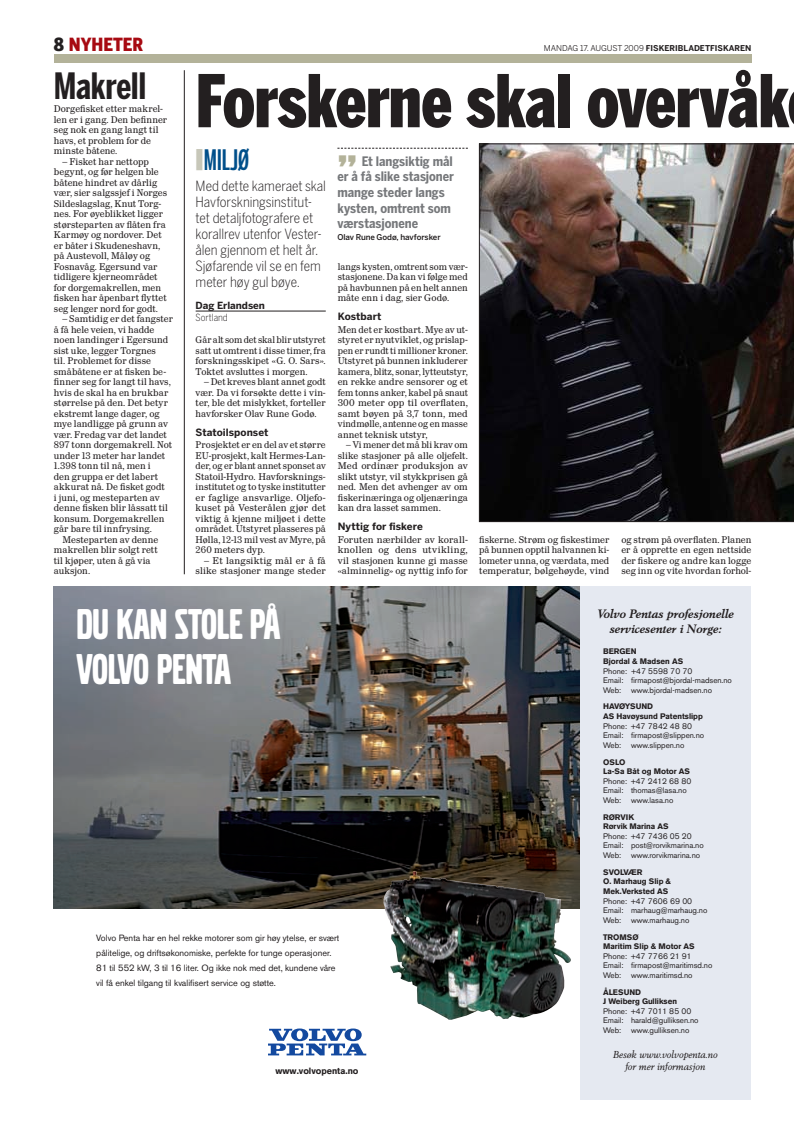
<style>
.page{position:relative;width:794px;height:1134px;background:#fff}
.page>*{position:absolute;margin:0;border:0;box-sizing:border-box;transform-origin:0 0}
.t1{font:900 72px "Benton Sans Comp";letter-spacing:-.01em;color:#231f20}
.t2{font:44.9px/44.9px "Volvo Broad Pro";letter-spacing:-.01em;color:#fff}
.t3{font:700 36px "Benton Sans Comp";letter-spacing:-.01em;color:#231f20}
.t4{font:900 36px "Benton Sans";color:#b3b299}
.t5{font:500 28px "Benton Sans Extra Comp";letter-spacing:-.01em;color:#004f8a}
.t6{font:900 18px "Benton Sans Cond";color:#a70a12}
.t7{font:300 14px/16px "Benton Sans Cond";letter-spacing:-.005em;color:#231f20}
.t8{font:700 13px/15.6px "Benton Sans Cond";color:#76787b;text-align:right}
.t9{font:italic 700 12px/14.4px "Volvo Serif Pro";color:#231f20;text-align:center}
.t10{font:italic 10px/12px "Volvo Serif Pro";color:#231f20;text-align:center}
.t11{font:700 10px "Benton Sans";letter-spacing:.005em;color:#231f20}
.t12{font:9.8px/10.5px "Mayeur Text";color:#231f20;text-align:justify}
.t13{font:700 9.8px/11.8px "Benton Sans";color:#231f20}
.t14{font:9px/15px "Volvo Sans Pro";color:#231f20}
.t15{font:700 9px "Volvo Sans Pro";color:#231f20}
.t16{font:8px/9.6px "Volvo Sans Pro";color:#231f20}
.t17{font:700 8px "Benton Sans";color:#231f20}
.t18{font:500 8px "Benton Sans";letter-spacing:-.01em;color:#231f20}
.s1{color:#231f20}
.s2{font-weight:400}
.s3{font-family:"Benton Sans Cond";font-weight:300}
.s4{font-weight:700}
</style>
<div class="page">
<hr style="left:196px;top:311px;width:130px;height:1px;background:#231f20">
<img style="left:479px;top:144px;width:315px;height:378px">
<svg style="left:337px;top:148px;width:131px;height:1px"></svg>
<hr style="left:184px;top:70px;width:1px;height:504px;background:#231f20">
<img style="left:54px;top:586px;width:526px;height:323px">
<svg style="left:268px;top:1028px;width:98px;height:27px"></svg>
<div style="left:580px;top:586px;width:171px;height:513px;background:#e5e9f1"></div>
<img style="left:383px;top:871px;width:129px;height:149px">
<div style="left:54px;top:54px;width:697px;height:8px;background:#b3b299"></div>
<p class="t6" style="left:54px;top:33px;width:91px"><span class="s1">8</span> NYHETER</p>
<p class="t17" style="left:544px;top:43px;width:209px"><span class="s2">MANDAG 17. AUGUST 2009</span> FISKERIBLADETFISKAREN</p>
<p class="t3" style="left:54px;top:65px;width:94px">Makrell</p>
<p class="t12" style="left:54px;top:104px;width:115px;text-align:left">Dorgefisket etter makrel&shy;len er i gang. Den befinner seg nok en gang langt til havs, et problem for de minste båtene.</p>
<p class="t12" style="left:54px;top:156px;width:115px;text-align:left;text-indent:9px">– Fisket har nettopp begynt, og før helgen ble båtene hindret av dårlig vær, sier salgssjef i Norges<br>Sildeslagslag, Knut Torg&shy;nes. For øyeblikket ligger størsteparten av flåten fra<br>Karmøy og nordover. Det er båter i Skudeneshavn, på Austevoll, Måløy og<br>Fosnavåg. Egersund var tidligere kjerneområdet for dorgemakrellen, men fisken har åpenbart flyttet seg lenger nord for godt.</p>
<p class="t12" style="left:62px;top:314px;width:112px">– Samtidig er det fangster</p>
<p class="t12" style="left:54px;top:324px;width:102px">å få hele veien, vi hadde</p>
<p class="t12" style="left:54px;top:335px;width:116px">noen landinger i Egersund</p>
<p class="t12" style="left:54px;top:345px;width:104px">sist uke, legger Torgnes</p>
<p class="t12" style="left:54px;top:356px;width:99px">til. Problemet for disse</p>
<p class="t12" style="left:54px;top:366px;width:114px">småbåtene er at fisken be-</p>
<p class="t12" style="left:54px;top:377px;width:119px">finner seg for langt til havs,</p>
<p class="t12" style="left:54px;top:387px;width:116px">hvis de skal ha en brukbar</p>
<p class="t12" style="left:54px;top:398px;width:116px">størrelse på den. Det betyr</p>
<p class="t12" style="left:54px;top:408px;width:107px">ekstremt lange dager, og</p>
<p class="t12" style="left:54px;top:419px;width:116px">mye landligge på grunn av</p>
<p class="t12" style="left:54px;top:429px;width:114px">vær. Fredag var det landet</p>
<p class="t12" style="left:54px;top:440px;width:120px">897 tonn dorgemakrell. Not</p>
<p class="t12" style="left:54px;top:450px;width:113px">under 13 meter har landet</p>
<p class="t12" style="left:54px;top:461px;width:98px">1.398 tonn til nå, men i</p>
<p class="t12" style="left:54px;top:471px;width:106px">den gruppa er det labert</p>
<p class="t12" style="left:54px;top:481px;width:112px">akkurat nå. De fisket godt</p>
<p class="t12" style="left:54px;top:492px;width:107px">i juni, og mesteparten av</p>
<p class="t12" style="left:54px;top:502px;width:116px">denne fisken blir låssatt til</p>
<p class="t12" style="left:54px;top:513px;width:112px">konsum. Dorgemakrellen</p>
<p class="t12" style="left:54px;top:523px;width:100px">går bare til innfrysing.</p>
<p class="t12" style="left:62px;top:534px;width:97px">Mesteparten av denne</p>
<p class="t12" style="left:54px;top:544px;width:105px">makrellen blir solgt rett</p>
<p class="t12" style="left:54px;top:555px;width:98px">til kjøper, uten å gå via</p>
<p class="t12" style="left:54px;top:565px;width:38px">auksjon.</p>
<p class="t1" style="left:196px;top:59px;width:595px">Forskerne skal overvåk</p>
<p class="t5" style="left:204px;top:144px;width:47px">Miljø</p>
<p class="t8" style="left:337px;top:153px;width:118px">Et langsiktig mål<br>er å få slike stasjoner</p>
<p class="t4" style="left:337px;top:147px;width:21px">”</p>
<p class="t8" style="left:337px;top:184px;width:115px;text-align:left">mange steder langs kysten, omtrent som værstasjonene</p>
<p class="t18" style="left:337px;top:233px;width:105px">Olav Rune Godø, havforsker</p>
<p class="t7" style="left:196px;top:177px;width:132px">Med dette kameraet skal<br>Havforskningsinstitut&shy;tet detaljfotografere et korallrev utenfor Vester&shy;ålen gjennom et helt år.<br>Sjøfarende vil se en fem meter høy gul bøye.</p>
<p class="t12" style="left:338px;top:261px;width:132px">langs kysten, omtrent som vær&shy;stasjonene. Da kan vi følge med på havbunnen på en helt annen måte enn i dag, sier Godø.</p>
<p class="t11" style="left:338px;top:311px;width:45px">Kostbart</p>
<p class="t12" style="left:338px;top:324px;width:132px">Men det er kostbart. Mye av ut&shy;styret er nyutviklet, og prislap&shy;pen er rundt ti millioner kroner.<br>Utstyret på bunnen inkluderer kamera, blitz, sonar, lytteutstyr, en rekke andre sensorer og et fem tonns anker, kabel på snaut 300 meter opp til overflaten, samt bøyen på 3,7 tonn, med vindmølle, antenne og en masse annet teknisk utstyr,</p>
<p class="t12" style="left:338px;top:440px;width:132px;text-indent:9px">– Vi mener det må bli krav om slike stasjoner på alle oljefelt.<br>Med ordinær produksjon av slikt utstyr, vil stykkprisen gå ned. Men det avhenger av om fiskerinæringa og oljenæringa kan dra lasset sammen.</p>
<p class="t11" style="left:338px;top:521px;width:87px">Nyttig for fiskere</p>
<p class="t12" style="left:338px;top:534px;width:132px">Foruten nærbilder av korall&shy;knollen og dens utvikling, vil stasjonen kunne gi masse «alminnelig» og nyttig info for</p>
<p class="t13" style="left:196px;top:299px;width:71px">Dag Erlandsen<br><span class="s3">Sortland</span></p>
<p class="t12" style="left:196px;top:335px;width:132px">Går alt som det skal blir utstyret satt ut omtrent i disse timer, fra forskningsskipet «G. O. Sars».<br>Toktet avsluttes i morgen.</p>
<p class="t12" style="left:196px;top:377px;width:132px;text-indent:9px">– Det kreves blant annet godt vær. Da vi forsøkte dette i vin&shy;ter, ble det mislykket, forteller havforsker Olav Rune Godø.</p>
<p class="t11" style="left:196px;top:426px;width:74px">Statoilsponset</p>
<p class="t12" style="left:196px;top:440px;width:132px">Prosjektet er en del av et større EU-prosjekt, kalt Hermes-Lan&shy;der, og er blant annet sponset av Statoil-Hydro. Havforsknings&shy;institutet og to tyske institutter er faglige ansvarlige. Oljefo&shy;kuset på Vesterålen gjør det viktig å kjenne miljøet i dette området. Utstyret plasseres på Hølla, 12-13 mil vest av Myre, på 260 meters dyp.</p>
<p class="t12" style="left:196px;top:555px;width:132px;text-align:right">– Et langsiktig mål er å få slike stasjoner mange steder</p>
<p class="t12" style="left:479px;top:534px;width:132px">fiskerne. Strøm og fiskestimer på bunnen opptil halvannen ki&shy;lometer unna, og værdata, med temperatur, bølgehøyde, vind</p>
<p class="t12" style="left:621px;top:534px;width:132px">og strøm på overflaten. Planen er å opprette en egen nettside der fiskere og andre kan logge seg inn og vite hvordan forhol-</p>
<p class="t2" style="left:76px;top:602px;width:206px">DU KAN STOLE PÅ<br>VOLVO PENTA</p>
<p class="t14" style="left:96px;top:930px;width:245px">Volvo Penta har en hel rekke motorer som gir høy ytelse, er svært pålitelige, og drifts økonomiske, perfekte for tunge operasjoner.<br>81 til 552 kW, 3 til 16 liter. Og ikke nok med det, kundene våre vil få enkel tilgang til kvalifisert service og støtte.</p>
<p class="t15" style="left:275px;top:1065px;width:85px">www.volvopenta.no</p>
<p class="t9" style="left:597px;top:607px;width:138px">Volvo Pentas profesjonelle servicesenter i Norge:</p>
<p class="t16" style="left:603px;top:647px;width:130px"><span class="s4">BERGEN<br>Bjordal &amp; Madsen AS<br></span>Phone: +47 5598 70 70<br>Email: firmapost@bjordal-madsen.no<br>Web: www.bjordal-madsen.no</p>
<p class="t16" style="left:603px;top:702px;width:103px"><span class="s4">HAVØYSUND<br>AS Havøysund Patentslipp<br></span>Phone: +47 7842 48 80<br>Email: firmapost@slippen.no<br>Web: www.slippen.no</p>
<p class="t16" style="left:603px;top:757px;width:90px"><span class="s4">OSLO<br>La-Sa Båt og Motor AS<br></span>Phone: +47 2412 68 80<br>Email: thomas@lasa.no<br>Web: www.lasa.no</p>
<p class="t16" style="left:603px;top:812px;width:102px"><span class="s4">RØRVIK<br>Rørvik Marina AS<br></span>Phone: +47 7436 05 20<br>Email: post@rorvikmarina.no<br>Web: www.rorvikmarina.no</p>
<p class="t16" style="left:603px;top:867px;width:106px"><span class="s4">SVOLVÆR<br>O. Marhaug Slip &amp;<br>Mek.Verksted AS<br></span>Phone: +47 7606 69 00<br>Email: marhaug@marhaug.no<br>Web: www.marhaug.no</p>
<p class="t16" style="left:603px;top:932px;width:111px"><span class="s4">TROMSØ<br>Maritim Slip &amp; Motor AS<br></span>Phone: +47 7766 21 91<br>Email: firmapost@maritimsd.no<br>Web: www.maritimsd.no</p>
<p class="t16" style="left:603px;top:987px;width:97px"><span class="s4">ÅLESUND<br>J Weiberg Gulliksen<br></span>Phone: +47 7011 85 00<br>Email: harald@gulliksen.no<br>Web: www.gulliksen.no</p>
<p class="t10" style="left:613px;top:1049px;width:106px">Besøk www.volvopenta.no for mer informasjon</p>
</div>
